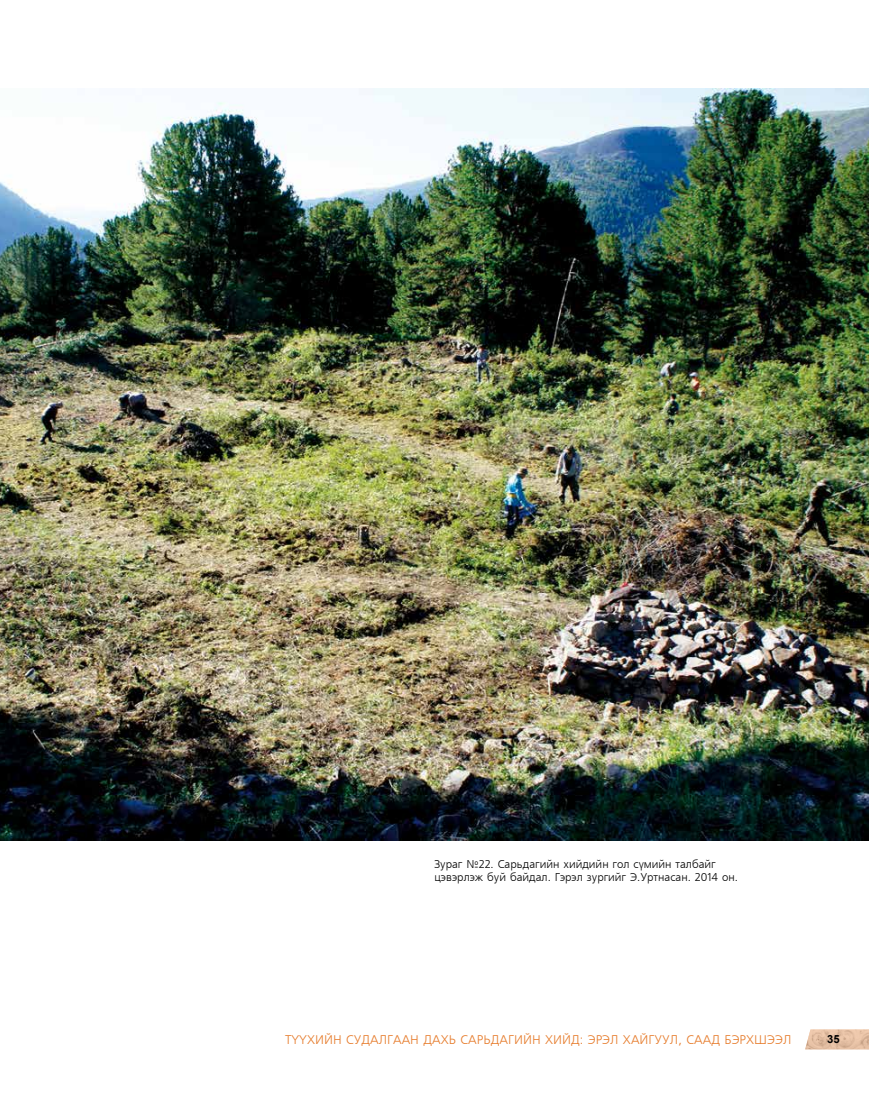
<style>
.page{position:relative;width:869px;height:1099px;background:#fff}
.page>*{position:absolute;margin:0;border:0;box-sizing:border-box;transform-origin:0 0}
.t1{font:12.5px "Mogul Freeset";color:#e67a29}
.t2{font:11.25px/13.5px "Mogul Freeset";color:#000}
.t3{font:700 11.25px "Arial";color:#000}
</style>
<div class="page">
<img style="left:805px;top:1029px;width:63px;height:20px">
<img style="left:0;top:89px;width:868px;height:751px">
<p class="t2" style="left:434px;top:857px;width:305px">Зураг №22. Сарьдагийн хийдийн гол сүмийн талбайг цэвэрлэж буй байдал. Гэрэл зургийг Э.Уртнасан. 2014 он.</p>
<p class="t1" style="left:285px;top:1033px;width:507px">Түүхийн судалгаан дахь Сарьдагийн хийд: эрэл хайгуул, саад бэрхшээл</p>
<p class="t3" style="left:826px;top:1031px;width:14px">35</p>
</div>
